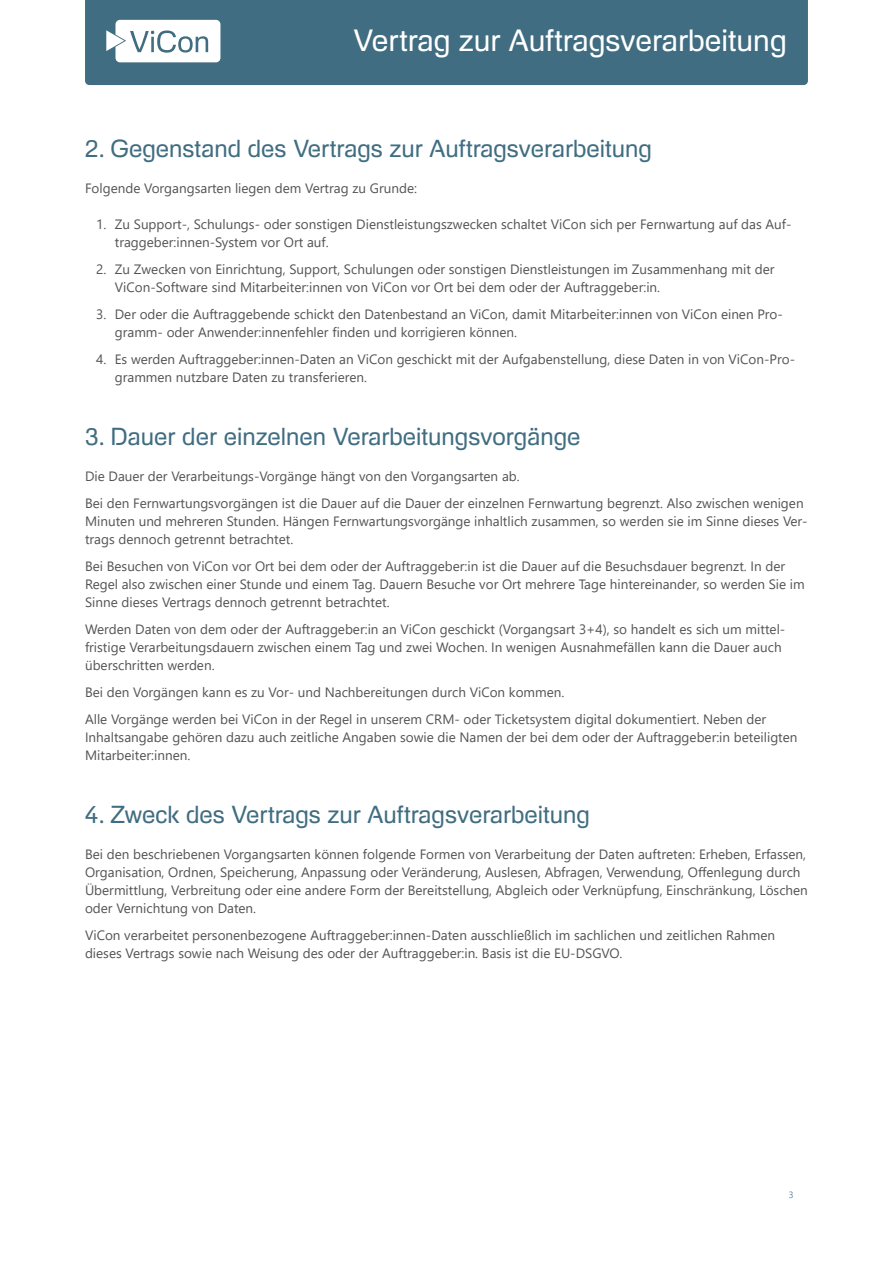
<style>
.page{position:relative;width:893px;height:1263px;background:#fff}
.page>*{position:absolute;margin:0;border:0;box-sizing:border-box;transform-origin:0 0}
.t1{font:30px "Foobar Pro";color:#fff}
.t2{font:24px "Foobar Pro";color:#406d81}
.t3{font:13.5px/18px "Segoe UI";color:#535353}
.t4{font:300 9px "Segoe UI";color:#406d81}
</style>
<div class="page">
<div style="left:85px;top:0;width:723px;height:85px;background:#406d81"></div>
<svg style="left:106px;top:20px;width:114px;height:42px"></svg>
<h1 class="t1" style="left:354px;top:23px;width:435px">Vertrag zur Auftragsverarbeitung</h1>
<p class="t2" style="left:85px;top:134px;width:568px">2. Gegenstand des Vertrags zur Auftragsverarbeitung</p>
<p class="t3" style="left:85px;top:178px;width:333px">Folgende Vorgangsarten liegen dem Vertrag zu Grunde:</p>
<p class="t3" style="left:115px;top:214px;width:678px;text-indent:-19px">1. Zu Support-, Schulungs- oder sonstigen Dienstleistungszwecken schaltet ViCon sich per Fernwartung auf das Auf&shy;traggeber:innen-System vor Ort auf.</p>
<p class="t3" style="left:115px;top:259px;width:661px;text-indent:-19px">2. Zu Zwecken von Einrichtung, Support, Schulungen oder sonstigen Dienstleistungen im Zusammenhang mit der<br>ViCon-Software sind Mitarbeiter:innen von ViCon vor Ort bei dem oder der Auftraggeber:in.</p>
<p class="t3" style="left:115px;top:304px;width:670px;text-indent:-19px">3. Der oder die Auftraggebende schickt den Datenbestand an ViCon, damit Mitarbeiter:innen von ViCon einen Pro&shy;gramm- oder Anwender:innenfehler finden und korrigieren können.</p>
<p class="t3" style="left:115px;top:349px;width:682px;text-indent:-19px">4. Es werden Auftraggeber:innen-Daten an ViCon geschickt mit der Aufgabenstellung, diese Daten in von ViCon-Pro&shy;grammen nutzbare Daten zu transferieren.</p>
<p class="t2" style="left:85px;top:422px;width:497px">3. Dauer der einzelnen Verarbeitungsvorgänge</p>
<p class="t3" style="left:85px;top:466px;width:436px">Die Dauer der Verarbeitungs-Vorgänge hängt von den Vorgangsarten ab.</p>
<p class="t3" style="left:85px;top:493px;width:724px">Bei den Fernwartungsvorgängen ist die Dauer auf die Dauer der einzelnen Fernwartung begrenzt. Also zwischen wenigen<br>Minuten und mehreren Stunden. Hängen Fernwartungsvorgänge inhaltlich zusammen, so werden sie im Sinne dieses Ver&shy;trags dennoch getrennt betrachtet.</p>
<p class="t3" style="left:85px;top:556px;width:721px">Bei Besuchen von ViCon vor Ort bei dem oder der Auftraggeber:in ist die Dauer auf die Besuchsdauer begrenzt. In der<br>Regel also zwischen einer Stunde und einem Tag. Dauern Besuche vor Ort mehrere Tage hintereinander, so werden Sie im<br>Sinne dieses Vertrags dennoch getrennt betrachtet.</p>
<p class="t3" style="left:85px;top:619px;width:702px">Werden Daten von dem oder der Auftraggeber:in an ViCon geschickt (Vorgangsart 3+4), so handelt es sich um mittel&shy;fristige Verarbeitungsdauern zwischen einem Tag und zwei Wochen. In wenigen Ausnahmefällen kann die Dauer auch überschritten werden.</p>
<p class="t3" style="left:85px;top:682px;width:481px">Bei den Vorgängen kann es zu Vor- und Nachbereitungen durch ViCon kommen.</p>
<p class="t3" style="left:85px;top:709px;width:714px">Alle Vorgänge werden bei ViCon in der Regel in unserem CRM- oder Ticketsystem digital dokumentiert. Neben der<br>Inhaltsangabe gehören dazu auch zeitliche Angaben sowie die Namen der bei dem oder der Auftraggeber:in beteiligten<br>Mitarbeiter:innen.</p>
<p class="t2" style="left:85px;top:800px;width:506px">4. Zweck des Vertrags zur Auftragsverarbeitung</p>
<p class="t3" style="left:85px;top:844px;width:724px">Bei den beschriebenen Vorgangsarten können folgende Formen von Verarbeitung der Daten auftreten: Erheben, Erfassen, Organisation, Ordnen, Speicherung, Anpassung oder Veränderung, Auslesen, Abfragen, Verwendung, Offenlegung durch Übermittlung, Verbreitung oder eine andere Form der Bereitstellung, Abgleich oder Verknüpfung, Einschränkung, Löschen oder Vernichtung von Daten.</p>
<p class="t3" style="left:85px;top:925px;width:692px">ViCon verarbeitet personenbezogene Auftraggeber:innen-Daten ausschließlich im sachlichen und zeitlichen Rahmen dieses Vertrags sowie nach Weisung des oder der Auftraggeber:in. Basis ist die EU-DSGVO.</p>
<p class="t4" style="left:789px;top:1186px;width:6px">3</p>
</div>
